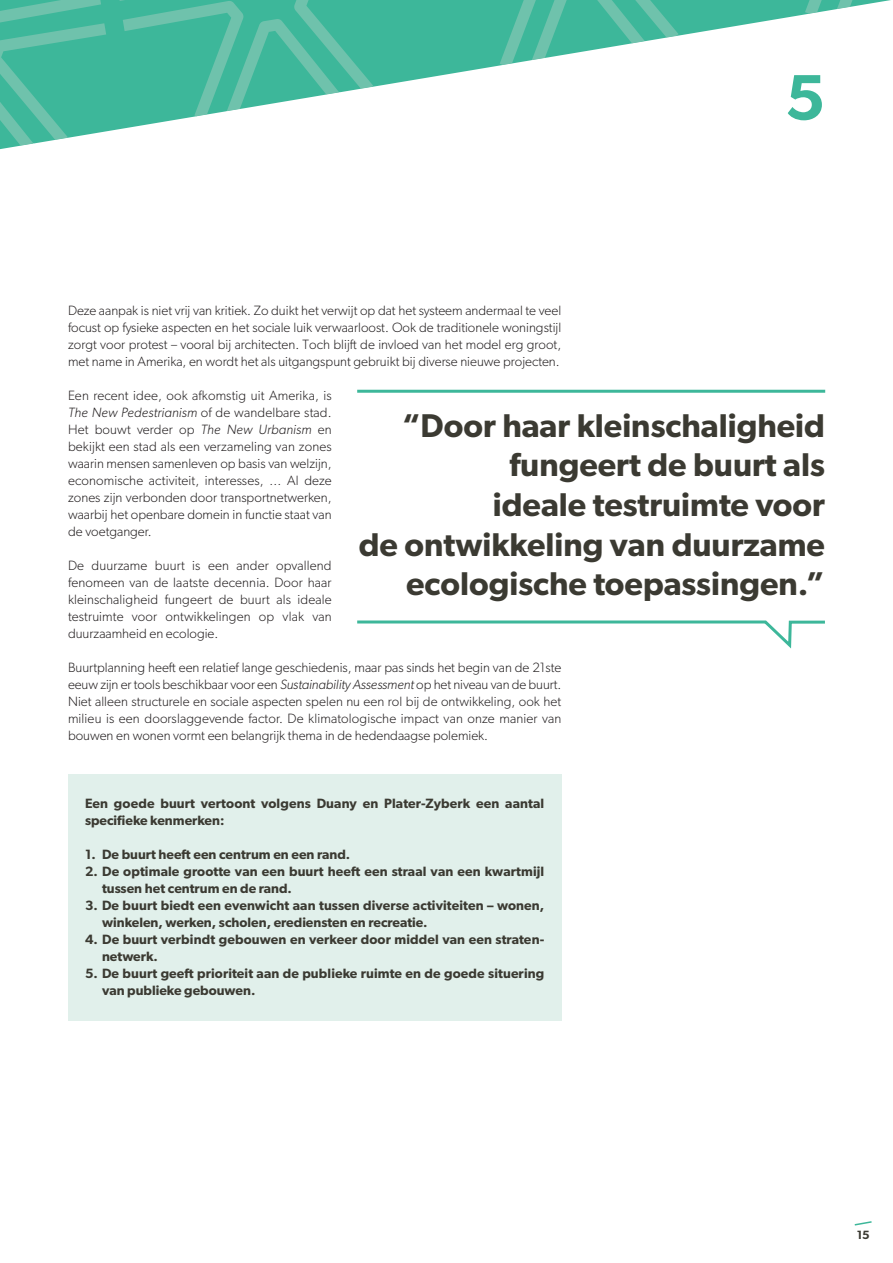
<style>
.page{position:relative;width:893px;height:1263px;background:#fff}
.page>*{position:absolute;margin:0;border:0;box-sizing:border-box;transform-origin:0 0}
.t1{font:600 64.5px "Gibson";color:#3db79a}
.t2{font:600 33px/39.6px "Gibson";color:#3b3a32;text-align:right}
.t3{font:300 13.5px/17px "Gibson";color:#231f20;text-align:justify}
.t4{font:600 13.5px/17px "Gibson";letter-spacing:.01em;color:#3b3a32}
.t5{font:600 12px "Gibson";color:#3b3a32}
.s1{font-style:italic}
</style>
<div class="page">
<svg style="left:106px;top:0;width:630px;height:132px"></svg>
<svg style="left:0;top:0;width:106px;height:150px;background:#55bea4"></svg>
<svg style="left:118px;top:0;width:293px;height:130px"></svg>
<svg style="left:423px;top:0;width:294px;height:78px"></svg>
<svg style="left:728px;top:0;width:163px;height:26px"></svg>
<svg style="left:854px;top:1221px;width:18px;height:5px"></svg>
<div style="left:68px;top:774px;width:493px;height:246px;background:#e1f0eb"></div>
<svg style="left:357px;top:620px;width:468px;height:29px"></svg>
<hr style="left:357px;top:390px;width:468px;height:3px;background:#3db79a">
<h1 class="t1" style="left:785px;top:75px;width:42px">5</h1>
<p class="t3" style="left:68px;top:303px;width:495px">Deze aanpak is niet vrij van kritiek. Zo duikt het verwijt op dat het systeem andermaal te veel focust op fysieke aspecten en het sociale luik verwaarloost. Ook de traditionele woningstijl zorgt voor protest – vooral bij architecten. Toch blijft de invloed van het model erg groot, met name in Amerika, en wordt het als uitgangspunt gebruikt bij diverse nieuwe projecten.</p>
<p class="t3" style="left:68px;top:388px;width:265px">Een recent idee, ook afkomstig uit Amerika, is <span class="s1">The New Pedestrianism</span> of de wandelbare stad.<br>Het bouwt verder op <span class="s1">The New Urbanism</span> en bekijkt een stad als een verzameling van zones waarin mensen samenleven op basis van welzijn, economische activiteit, interesses, … Al deze zones zijn verbonden door transportnetwerken, waarbij het openbare domein in functie staat van de voetganger.</p>
<p class="t3" style="left:68px;top:558px;width:265px">De duurzame buurt is een ander opvallend fenomeen van de laatste decennia. Door haar kleinschaligheid fungeert de buurt als ideale testruimte voor ontwikkelingen op vlak van duurzaamheid en ecologie.</p>
<p class="t3" style="left:68px;top:660px;width:495px">Buurtplanning heeft een relatief lange geschiedenis, maar pas sinds het begin van de 21ste eeuw zijn er tools beschikbaar voor een <span class="s1">Sustainability Assessment</span> op het niveau van de buurt.<br>Niet alleen structurele en sociale aspecten spelen nu een rol bij de ontwikkeling, ook het milieu is een doorslaggevende factor. De klimatologische impact van onze manier van bouwen en wonen vormt een belangrijk thema in de hedendaagse polemiek.</p>
<h2 class="t2" style="left:359px;top:409px;width:468px">“Door haar kleinschaligheid fungeert de buurt als<br>ideale testruimte voor<br>de ontwikkeling van duurzame ecologische toepassingen.”</h2>
<p class="t4" style="left:85px;top:796px;width:461px">Een goede buurt vertoont volgens Duany en Plater-Zyberk een aantal specifieke kenmerken:</p>
<p class="t4" style="left:85px;top:847px;width:267px">1. De buurt heeft een centrum en een rand.</p>
<p class="t4" style="left:102px;top:864px;width:444px;text-indent:-17px">2. De optimale grootte van een buurt heeft een straal van een kwartmijl tussen het centrum en de rand.</p>
<p class="t4" style="left:102px;top:898px;width:444px;text-indent:-17px">3. De buurt biedt een evenwicht aan tussen diverse activiteiten – wonen, winkelen, werken, scholen, erediensten en recreatie.</p>
<p class="t4" style="left:102px;top:932px;width:444px;text-indent:-17px">4. De buurt verbindt gebouwen en verkeer door middel van een straten&shy;netwerk.</p>
<p class="t4" style="left:102px;top:966px;width:444px;text-indent:-17px">5. De buurt geeft prioriteit aan de publieke ruimte en de goede situering van publieke gebouwen.</p>
<p class="t5" style="left:857px;top:1230px;width:15px">15</p>
</div>
